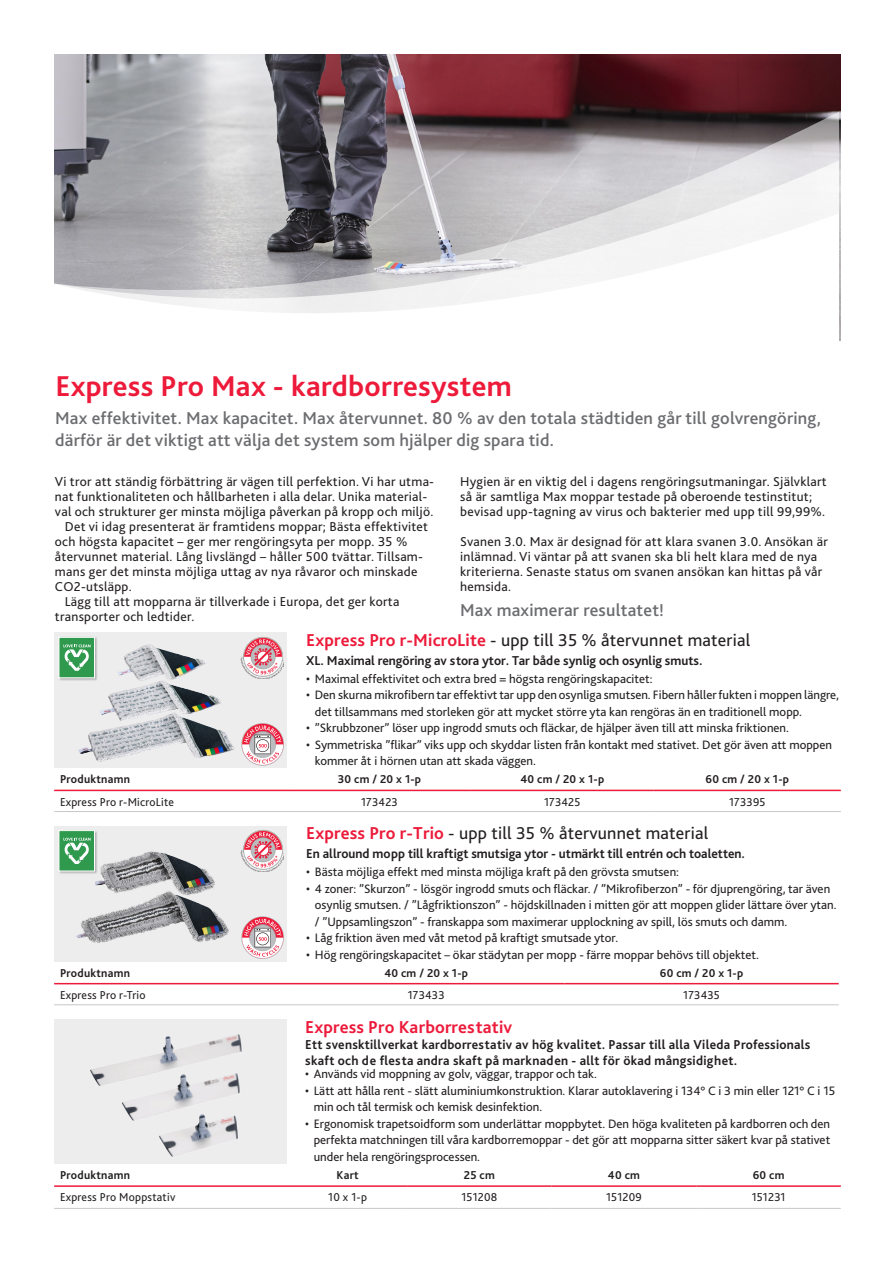
<style>
.page{position:relative;width:893px;height:1263px;background:#fff}
.page>*{position:absolute;margin:0;border:0;box-sizing:border-box;transform-origin:0 0}
.Headline{font:700 30px "Bliss 2";letter-spacing:.01em;color:#ed1a3a}
.Abstract{font:500 18px/21.6px "Bliss 2";letter-spacing:.01em;color:#6c6d70}
.AD_Headline{font:18px "Bliss Pro";letter-spacing:.01em;color:#231f20}
.AD_Headline-2{font:700 18px "Bliss Pro";letter-spacing:.01em;color:#ed1a3a}
.Copy{font:500 18px "Bliss 2";letter-spacing:.01em;color:#6c6d70}
.Copy-2{font:13.5px/15px "Bliss 2";letter-spacing:.02em;color:#231f20}
.AD_Headline-3{font:700 13.5px/16.2px "Bliss Pro";letter-spacing:.02em;color:#231f20}
.AD_Headline-4{font:700 13.5px "Bliss Pro";color:#231f20}
.t1{font:12.75px/16.5px "Bliss 2";color:#231f20}
.t2{font:12px "Bliss 2";letter-spacing:.02em;color:#231f20}
.t3{font:700 12px "Bliss 2";letter-spacing:.02em;color:#231f20}
.s1{font-weight:700;color:#ed1a3a}
</style>
<div class="page">
<img style="left:54px;top:54px;width:786px;height:286px">
<svg style="left:54px;top:70px;width:785px;height:270px"></svg>
<div style="left:54px;top:1019px;width:232px;height:145px;background:#ededee"></div>
<hr style="left:54px;top:1185px;width:234px;height:2px;background:#ed1a3a">
<hr style="left:288px;top:1185px;width:119px;height:2px;background:#ed1a3a">
<hr style="left:407px;top:1185px;width:145px;height:2px;background:#ed1a3a">
<hr style="left:552px;top:1185px;width:144px;height:2px;background:#ed1a3a">
<hr style="left:696px;top:1185px;width:145px;height:2px;background:#ed1a3a">
<hr style="left:54px;top:1208px;width:234px;height:1px;background:#c7c8ca">
<hr style="left:288px;top:1208px;width:119px;height:1px;background:#c7c8ca">
<hr style="left:407px;top:1208px;width:145px;height:1px;background:#c7c8ca">
<hr style="left:552px;top:1208px;width:144px;height:1px;background:#c7c8ca">
<hr style="left:696px;top:1208px;width:145px;height:1px;background:#c7c8ca">
<img style="left:90px;top:1034px;width:152px;height:87px">
<svg style="left:54px;top:633px;width:232px;height:135px;background:#d5d6d8"></svg>
<div style="left:58px;top:636px;width:40px;height:45px;background:#231f20;opacity:.3"></div>
<div style="left:59px;top:637px;width:35px;height:41px;background:#2f994e"></div>
<div style="left:59px;top:637px;width:35px;height:41px;border:1px solid #fff"></div>
<svg style="left:63px;top:644px;width:28px;height:27px"></svg>
<img style="left:240px;top:635px;width:44px;height:43px">
<hr style="left:54px;top:790px;width:234px;height:1px;background:#ed1a3a">
<hr style="left:288px;top:790px;width:183px;height:1px;background:#ed1a3a">
<hr style="left:471px;top:790px;width:183px;height:1px;background:#ed1a3a">
<hr style="left:654px;top:790px;width:187px;height:1px;background:#ed1a3a">
<hr style="left:54px;top:811px;width:234px;height:1px;background:#c7c8ca">
<hr style="left:288px;top:811px;width:183px;height:1px;background:#c7c8ca">
<hr style="left:471px;top:811px;width:183px;height:1px;background:#c7c8ca">
<hr style="left:654px;top:811px;width:187px;height:1px;background:#c7c8ca">
<svg style="left:241px;top:723px;width:43px;height:43px"></svg>
<img style="left:117px;top:644px;width:89px;height:44px">
<svg style="left:54px;top:826px;width:232px;height:135px;background:#d6d6d7"></svg>
<div style="left:58px;top:830px;width:40px;height:44px;background:#231f20;opacity:.3"></div>
<div style="left:59px;top:831px;width:35px;height:40px;background:#2f994e"></div>
<svg style="left:63px;top:838px;width:28px;height:26px"></svg>
<img style="left:240px;top:829px;width:44px;height:42px">
<hr style="left:54px;top:983px;width:234px;height:1px;background:#ed1a3a">
<hr style="left:288px;top:983px;width:276px;height:1px;background:#ed1a3a">
<hr style="left:564px;top:983px;width:275px;height:1px;background:#ed1a3a">
<hr style="left:54px;top:1004px;width:234px;height:1px;background:#c7c8ca">
<hr style="left:288px;top:1004px;width:276px;height:1px;background:#c7c8ca">
<hr style="left:564px;top:1004px;width:275px;height:1px;background:#c7c8ca">
<svg style="left:241px;top:916px;width:43px;height:43px"></svg>
<img style="left:94px;top:852px;width:121px;height:44px">
<p class="Headline" style="left:55px;top:368px;width:458px">Express Pro Max - kardborresystem</p>
<p class="Abstract" style="left:55px;top:407px;width:767px">Max effektivitet. Max kapacitet. Max återvunnet. 80 % av den totala städtiden går till golvrengöring, därför är det viktigt att välja det system som hjälper dig spara tid.</p>
<p class="Copy-2" style="left:55px;top:474px;width:381px">Vi tror att ständig förbättring är vägen till perfektion. Vi har utma&shy;nat funktionaliteten och hållbarheten i alla delar. Unika material&shy;val och strukturer ger minsta möjliga påverkan på kropp och miljö.</p>
<p class="Copy-2" style="left:55px;top:519px;width:375px;text-indent:10px">Det vi idag presenterat är framtidens moppar; Bästa effektivitet och högsta kapacitet – ger mer rengöringsyta per mopp. 35 % återvunnet material. Lång livslängd – håller 500 tvättar. Tillsam&shy;mans ger det minsta möjliga uttag av nya råvaror och minskade CO2-utsläpp.</p>
<p class="Copy-2" style="left:55px;top:594px;width:346px;text-indent:10px">Lägg till att mopparna är tillverkade i Europa, det ger korta transporter och ledtider.</p>
<p class="Copy-2" style="left:460px;top:474px;width:368px">Hygien är en viktig del i dagens rengöringsutmaningar. Självklart så är samtliga Max moppar testade på oberoende testinstitut; bevisad upp-tagning av virus och bakterier med upp till 99,99%.</p>
<p class="Copy-2" style="left:460px;top:534px;width:369px">Svanen 3.0. Max är designad för att klara svanen 3.0. Ansökan är inlämnad. Vi väntar på att svanen ska bli helt klara med de nya kriterierna. Senaste status om svanen ansökan kan hittas på vår hemsida.</p>
<p class="Copy" style="left:460px;top:599px;width:205px">Max maximerar resultatet!</p>
<p class="AD_Headline" style="left:306px;top:628px;width:445px"><span class="s1">Express Pro r-MicroLite</span> - upp till 35 % återvunnet material</p>
<p class="AD_Headline-4" style="left:306px;top:652px;width:398px">XL. Maximal rengöring av stora ytor. Tar både synlig och osynlig smuts.</p>
<p class="t1" style="left:306px;top:670px;width:348px">• Maximal effektivitet och extra bred = högsta rengöringskapacitet:</p>
<p class="t1" style="left:315px;top:687px;width:526px;text-indent:-9px">• Den skurna mikrofibern tar effektivt tar upp den osynliga smutsen. Fibern håller fukten i moppen längre, det tillsammans med storleken gör att mycket större yta kan rengöras än en traditionell mopp.</p>
<p class="t1" style="left:306px;top:720px;width:484px">• ”Skrubbzoner” löser upp ingrodd smuts och fläckar, de hjälper även till att minska friktionen.</p>
<p class="t1" style="left:315px;top:736px;width:519px;text-indent:-9px">• Symmetriska ”flikar” viks upp och skyddar listen från kontakt med stativet. Det gör även att moppen kommer åt i hörnen utan att skada väggen.</p>
<p class="t3" style="left:60px;top:772px;width:71px">Produktnamn</p>
<p class="t3" style="left:338px;top:772px;width:85px">30 cm / 20 x 1-p</p>
<p class="t3" style="left:520px;top:772px;width:85px">40 cm / 20 x 1-p</p>
<p class="t3" style="left:706px;top:772px;width:85px">60 cm / 20 x 1-p</p>
<p class="t2" style="left:60px;top:794px;width:115px">Express Pro r-MicroLite</p>
<p class="t2" style="left:361px;top:794px;width:38px">173423</p>
<p class="t2" style="left:544px;top:794px;width:38px">173425</p>
<p class="t2" style="left:729px;top:794px;width:38px">173395</p>
<p class="AD_Headline" style="left:306px;top:822px;width:403px"><span class="s1">Express Pro r-Trio</span> - upp till 35 % återvunnet material</p>
<p class="AD_Headline-4" style="left:306px;top:845px;width:440px">En allround mopp till kraftigt smutsiga ytor - utmärkt till entrén och toaletten.</p>
<p class="t1" style="left:306px;top:863px;width:374px">• Bästa möjliga effekt med minsta möjliga kraft på den grövsta smutsen:</p>
<p class="t1" style="left:315px;top:880px;width:523px;text-indent:-9px">• 4 zoner: ”Skurzon” - lösgör ingrodd smuts och fläckar. / ”Mikrofiberzon” - för djuprengöring, tar även osynlig smutsen. / ”Lågfriktionszon” - höjdskillnaden i mitten gör att moppen glider lättare över ytan. / ”Uppsamlingszon” - franskappa som maximerar upplockning av spill, lös smuts och damm.</p>
<p class="t1" style="left:306px;top:929px;width:313px">• Låg friktion även med våt metod på kraftigt smutsade ytor.</p>
<p class="t1" style="left:306px;top:946px;width:454px">• Hög rengöringskapacitet – ökar städytan per mopp - färre moppar behövs till objektet.</p>
<p class="t3" style="left:60px;top:965px;width:71px">Produktnamn</p>
<p class="t3" style="left:384px;top:965px;width:85px">40 cm / 20 x 1-p</p>
<p class="t3" style="left:660px;top:965px;width:85px">60 cm / 20 x 1-p</p>
<p class="t2" style="left:60px;top:987px;width:87px">Express Pro r-Trio</p>
<p class="t2" style="left:408px;top:987px;width:39px">173433</p>
<p class="t2" style="left:683px;top:987px;width:38px">173435</p>
<p class="AD_Headline-2" style="left:305px;top:1015px;width:208px">Express Pro Karborrestativ</p>
<p class="AD_Headline-3" style="left:305px;top:1036px;width:507px">Ett svensktillverkat kardborrestativ av hög kvalitet. Passar till alla Vileda Professionals skaft och de flesta andra skaft på marknaden - allt för ökad mångsidighet.</p>
<p class="t1" style="left:305px;top:1066px;width:293px">• Används vid moppning av golv, väggar, trappor och tak.</p>
<p class="t1" style="left:314px;top:1082px;width:523px;text-indent:-9px">• Lätt att hålla rent - slätt aluminiumkonstruktion. Klarar autoklavering i 134° C i 3 min eller 121° C i 15 min och tål termisk och kemisk desinfektion.</p>
<p class="t1" style="left:314px;top:1115px;width:518px;text-align:justify;text-indent:-9px">• Ergonomisk trapetsoidform som underlättar moppbytet. Den höga kvaliteten på kardborren och den perfekta matchningen till våra kardborremoppar - det gör att mopparna sitter säkert kvar på stativet under hela rengöringsprocessen.</p>
<p class="t3" style="left:60px;top:1167px;width:71px">Produktnamn</p>
<p class="t3" style="left:336px;top:1167px;width:24px">Kart</p>
<p class="t3" style="left:464px;top:1167px;width:32px">25 cm</p>
<p class="t3" style="left:608px;top:1167px;width:34px">40 cm</p>
<p class="t3" style="left:753px;top:1167px;width:33px">60 cm</p>
<p class="t2" style="left:60px;top:1190px;width:117px">Express Pro Moppstativ</p>
<p class="t2" style="left:328px;top:1190px;width:40px">10 x 1-p</p>
<p class="t2" style="left:461px;top:1190px;width:37px">151208</p>
<p class="t2" style="left:606px;top:1190px;width:37px">151209</p>
<p class="t2" style="left:752px;top:1190px;width:35px">151231</p>
</div>
